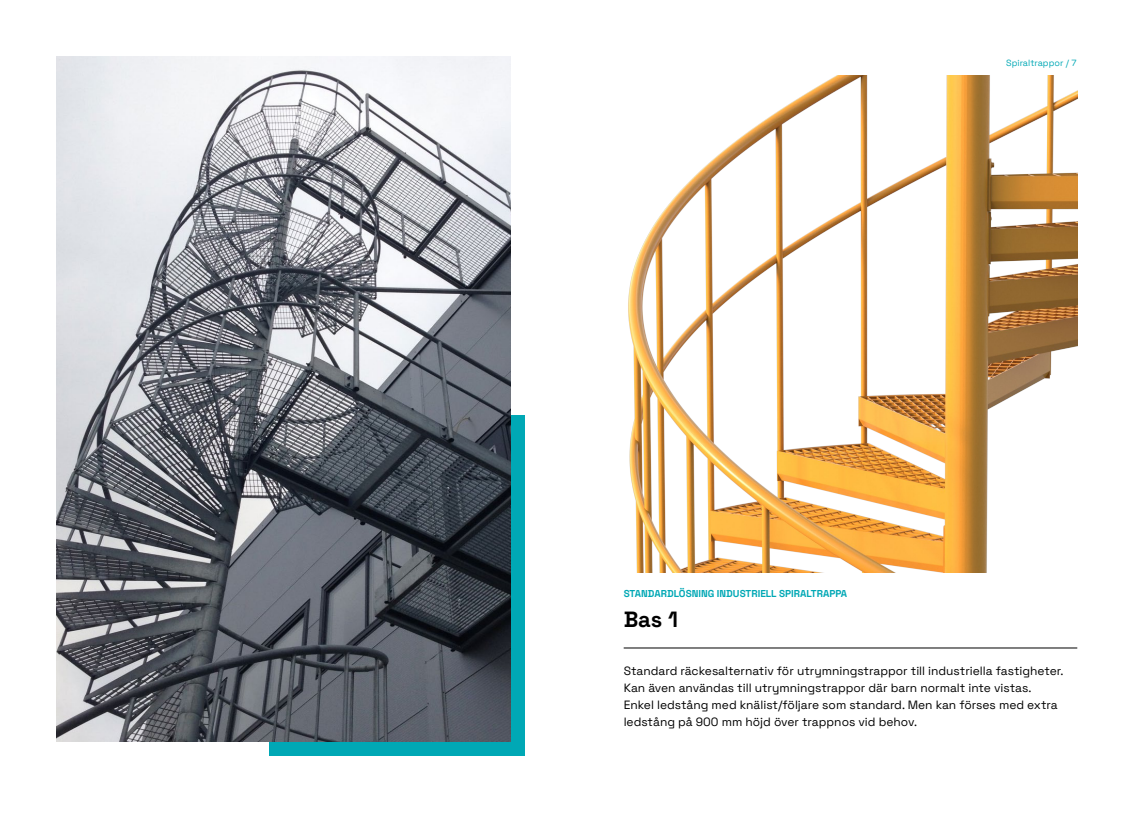
<style>
.page{position:relative;width:1134px;height:828px;background:#fff}
.page>*{position:absolute;margin:0;border:0;box-sizing:border-box;transform-origin:0 0}
.t1{font:300 22px "Space Grotesk";color:#000}
.t2{font:300 12px/17px "Space Grotesk";color:#000}
.t3{font:300 10px "Space Grotesk";color:#00a8b5}
.t4{font:300 9px "Space Grotesk";color:#00a8b5}
</style>
<div class="page">
<div style="left:269px;top:416px;width:255px;height:340px;background:#00a8b5"></div>
<img style="left:57px;top:57px;width:453px;height:684px">
<hr style="left:624px;top:648px;width:453px;height:1px;background:#000">
<img style="left:628px;top:75px;width:449px;height:498px">
<p class="t4" style="left:1006px;top:56px;width:72px">Spiraltrappor / 7</p>
<p class="t3" style="left:624px;top:586px;width:225px">STANDARDLÖSNING INDUSTRIELL SPIRALTRAPPA</p>
<h1 class="t1" style="left:624px;top:603px;width:56px">Bas 1</h1>
<p class="t2" style="left:624px;top:661px;width:441px">Standard räckesalternativ för utrymningstrappor till industriella fastigheter.<br>Kan även användas till utrymningstrappor där barn normalt inte vistas.<br>Enkel ledstång med knälist/följare som standard. Men kan förses med extra ledstång på 900 mm höjd över trappnos vid behov.</p>
</div>
